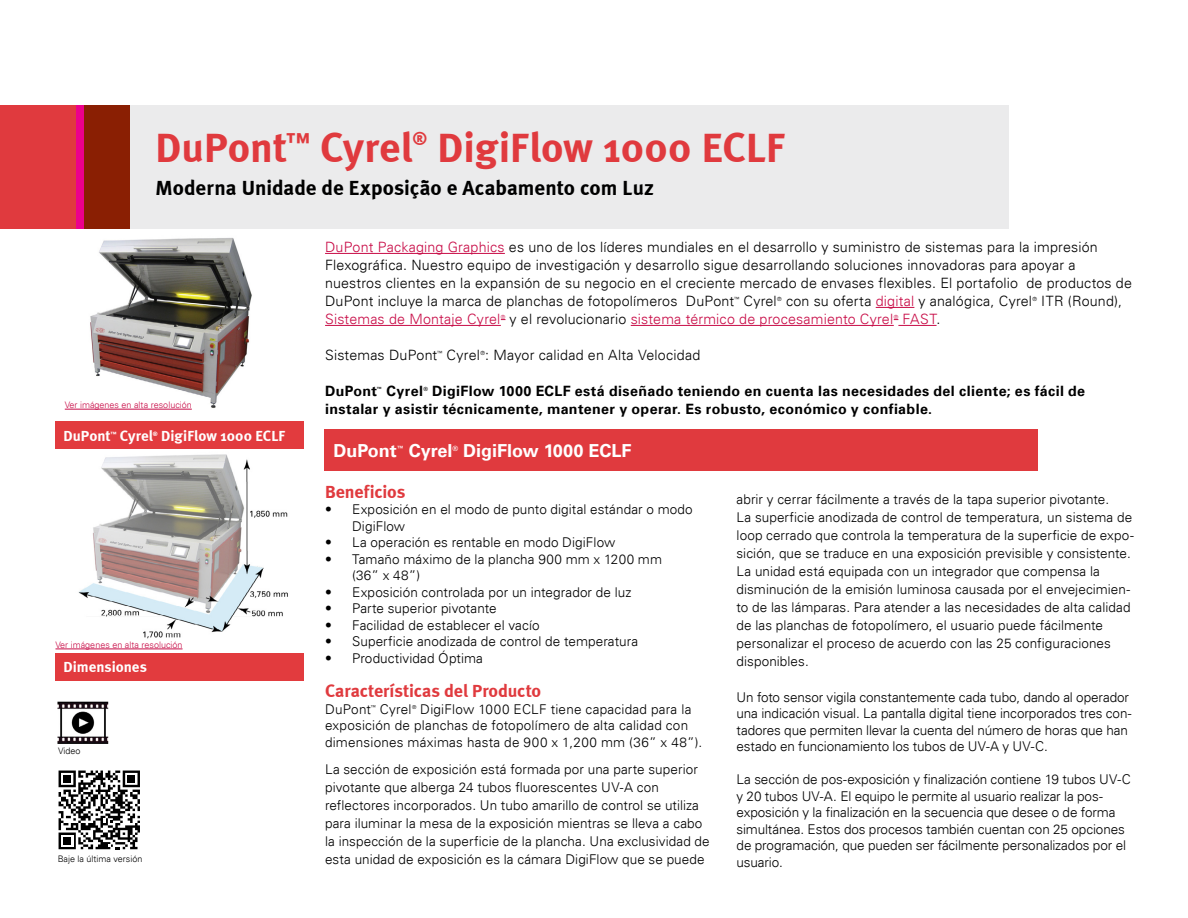
<style>
.page{position:relative;width:1188px;height:918px;background:#fff}
.page>*{position:absolute;margin:0;border:0;box-sizing:border-box;transform-origin:0 0}
.t1{font:700 42px "Meta";color:#e03a3e}
.t2{font:700 21px "Meta";color:#000}
.t3{font:700 18px "Meta";letter-spacing:-.005em;color:#e03a3e}
.t4{font:700 18px "Univers LT";color:#fff}
.t5{font:700 15px "Meta";letter-spacing:.005em;color:#fff}
.t6{font:300 14.25px/18px "Univers LT";letter-spacing:.015em;color:#000}
.t7{font:700 14.25px/18px "Univers LT";letter-spacing:.025em;color:#000}
.t8{font:300 14.25px "Univers LT";letter-spacing:.01em;color:#c80c47}
.t9{font:300 13.5px/18px "Univers LT";letter-spacing:.005em;color:#000}
.t10{font:300 9px "Univers LT";color:#c80c47}
.t11{font:300 9px "Univers LT";color:#000}
.t12{font:700 7.2px "Univers LT";color:#fff}
.t13{font:700 6px "Meta";color:#fff}
.t14{font:300 5.7px "Univers LT";color:#000}
.t15{font:300 5.7px "Univers LT";color:#c80c47}
.t16{font:700 5.7px "Univers LT";color:#000}
.t17{font:300 5.4px "Univers LT";color:#000}
.s1{color:#c80c47}
.s2{color:#000}
</style>
<div class="page">
<hr style="left:325px;top:253px;width:180px;height:1px;background:#c80c47">
<hr style="left:876px;top:307px;width:38px;height:1px;background:#c80c47">
<hr style="left:325px;top:325px;width:176px;height:1px;background:#c80c47">
<hr style="left:631px;top:325px;width:263px;height:1px;background:#c80c47">
<hr style="left:898px;top:325px;width:39px;height:1px;background:#c80c47">
<div style="left:324px;top:429px;width:714px;height:41px;background:#e03a3e"></div>
<div style="left:55px;top:422px;width:248px;height:27px;background:#e23b3e"></div>
<div style="left:55px;top:653px;width:248px;height:27px;background:#e23b3e"></div>
<div style="left:75px;top:105px;width:9px;height:124px;background:#ec008c"></div>
<div style="left:0;top:105px;width:76px;height:124px;background:#e03a3e"></div>
<div style="left:84px;top:105px;width:46px;height:124px;background:#8a1f03"></div>
<div style="left:131px;top:105px;width:878px;height:124px;background:#ebebec"></div>
<img style="left:83px;top:238px;width:169px;height:171px">
<hr style="left:65px;top:409px;width:127px;height:1px;background:#c80c47">
<img style="left:78px;top:454px;width:210px;height:185px">
<hr style="left:56px;top:649px;width:127px;height:1px;background:#c80c47">
<svg style="left:59px;top:771px;width:81px;height:78px"></svg>
<img style="left:57px;top:701px;width:52px;height:42px">
<h1 class="t1" style="left:156px;top:122px;width:259px">DuPont<sup>™</sup> Cyrel</h1>
<h3 class="t3" style="left:413px;top:128px;width:16px">®</h3>
<h1 class="t1" style="left:437px;top:122px;width:348px">DigiFlow 1000 ECLF</h1>
<h2 class="t2" style="left:156px;top:175px;width:500px">Moderna Unidade de Exposição e Acabamento com Luz</h2>
<p class="t6" style="left:325px;top:238px;width:808px"><span class="s1">DuPont Packaging Graphics</span> es uno de los líderes mundiales en el desarrollo y suministro de sistemas para la impresión Flexográfica. Nuestro equipo de investigación y desarrollo sigue desarrollando soluciones innovadoras para apoyar a nuestros clientes en la expansión de su negocio en el creciente mercado de envases flexibles. El portafolio de productos de DuPont incluye la marca de planchas de fotopolímeros DuPont</p>
<p class="t14" style="left:734px;top:296px;width:7px">™</p>
<p class="t6" style="left:744px;top:292px;width:35px">Cyrel</p>
<p class="t14" style="left:777px;top:296px;width:6px">®</p>
<p class="t6" style="left:786px;top:292px;width:248px">con su oferta <span class="s1">digital</span> y analógica, Cyrel</p>
<p class="t14" style="left:1033px;top:296px;width:6px">®</p>
<p class="t6" style="left:1041px;top:292px;width:82px">ITR (Round),</p>
<p class="t10" style="left:65px;top:400px;width:129px">Ver imágenes en alta resolución</p>
<p class="t5" style="left:63px;top:427px;width:49px">DuPont</p>
<p class="t13" style="left:110px;top:430px;width:8px">™</p>
<p class="t5" style="left:120px;top:427px;width:35px">Cyrel</p>
<p class="t13" style="left:153px;top:430px;width:6px">®</p>
<p class="t5" style="left:161px;top:427px;width:125px">DigiFlow 1000 ECLF</p>
<p class="t10" style="left:56px;top:639px;width:129px">Ver imágenes en alta resolución</p>
<p class="t5" style="left:63px;top:658px;width:85px">Dimensiones</p>
<p class="t11" style="left:58px;top:745px;width:24px">Video</p>
<p class="t11" style="left:58px;top:853px;width:86px">Baje la última versión</p>
<p class="t8" style="left:325px;top:310px;width:177px">Sistemas de Montaje Cyrel</p>
<p class="t15" style="left:501px;top:314px;width:6px">®</p>
<p class="t8" style="left:510px;top:310px;width:385px"><span class="s2">y el revolucionario</span> sistema térmico de procesamiento Cyrel</p>
<p class="t15" style="left:894px;top:314px;width:6px">®</p>
<p class="t8" style="left:903px;top:310px;width:40px">FAST<span class="s2">.</span></p>
<p class="t6" style="left:325px;top:346px;width:114px">Sistemas DuPont</p>
<p class="t14" style="left:437px;top:350px;width:7px">™</p>
<p class="t6" style="left:447px;top:346px;width:255px">Cyrel : Mayor calidad en Alta Velocidad</p>
<p class="t14" style="left:480px;top:350px;width:6px">®</p>
<p class="t7" style="left:325px;top:382px;width:762px;text-indent:107px">DigiFlow 1000 ECLF está diseñado teniendo en cuenta las necesidades del cliente; es fácil de instalar y asistir técnicamente, mantener y operar. Es robusto, económico y confiable.</p>
<h3 class="t4" style="left:333px;top:440px;width:65px">DuPont</h3>
<p class="t12" style="left:397px;top:444px;width:9px">™</p>
<h3 class="t4" style="left:409px;top:440px;width:45px">Cyrel</h3>
<p class="t12" style="left:452px;top:444px;width:7px">®</p>
<h3 class="t4" style="left:463px;top:440px;width:170px">DigiFlow 1000 ECLF</h3>
<h3 class="t3" style="left:325px;top:481px;width:82px">Beneficios</h3>
<p class="t9" style="left:352px;top:501px;width:342px;line-height:16.5px;text-indent:-27px">• Exposición en el modo de punto digital estándar o modo<br>DigiFlow</p>
<p class="t9" style="left:325px;top:534px;width:292px">• La operación es rentable en modo DigiFlow</p>
<p class="t9" style="left:352px;top:551px;width:311px;line-height:16.5px;text-indent:-27px">• Tamaño máximo de la plancha 900 mm x 1200 mm (36” x 48”)</p>
<p class="t9" style="left:325px;top:583px;width:308px">• Exposición controlada por un integrador de luz</p>
<p class="t9" style="left:325px;top:600px;width:173px">• Parte superior pivotante</p>
<p class="t9" style="left:325px;top:616px;width:216px">• Facilidad de establecer el vacío</p>
<p class="t9" style="left:325px;top:633px;width:315px">• Superficie anodizada de control de temperatura</p>
<p class="t9" style="left:325px;top:649px;width:159px">• Productividad Óptima</p>
<h3 class="t3" style="left:325px;top:680px;width:218px">Características del Producto</h3>
<p class="t9" style="left:325px;top:700px;width:48px">DuPont</p>
<p class="t17" style="left:371px;top:704px;width:7px">™</p>
<p class="t9" style="left:380px;top:700px;width:33px">Cyrel</p>
<p class="t17" style="left:412px;top:704px;width:6px">®</p>
<p class="t7" style="left:325px;top:382px;width:54px">DuPont</p>
<p class="t16" style="left:377px;top:386px;width:7px">™</p>
<p class="t7" style="left:386px;top:382px;width:38px">Cyrel</p>
<p class="t16" style="left:424px;top:386px;width:6px">®</p>
<p class="t9" style="left:737px;top:490px;width:399px">abrir y cerrar fácilmente a través de la tapa superior pivotante.<br>La superficie anodizada de control de temperatura, un sistema de loop cerrado que controla la temperatura de la superficie de expo&shy;sición, que se traduce en una exposición previsible y consistente.<br>La unidad está equipada con un integrador que compensa la disminución de la emisión luminosa causada por el envejecimien&shy;to de las lámparas. Para atender a las necesidades de alta calidad de las planchas de fotopolímero, el usuario puede fácilmente personalizar el proceso de acuerdo con las 25 configuraciones disponibles.</p>
<p class="t9" style="left:737px;top:689px;width:397px;line-height:16.5px">Un foto sensor vigila constantemente cada tubo, dando al operador una indicación visual. La pantalla digital tiene incorporados tres con&shy;tadores que permiten llevar la cuenta del número de horas que han estado en funcionamiento los tubos de UV-A y UV-C.</p>
<p class="t9" style="left:737px;top:771px;width:396px;line-height:16.5px">La sección de pos-exposición y finalización contiene 19 tubos UV-C y 20 tubos UV-A. El equipo le permite al usuario realizar la pos&shy;exposición y la finalización en la secuencia que desee o de forma simultánea. Estos dos procesos también cuentan con 25 opciones de programación, que pueden ser fácilmente personalizados por el usuario.</p>
<p class="t9" style="left:325px;top:701px;width:379px;line-height:16.5px;text-indent:95px">DigiFlow 1000 ECLF tiene capacidad para la exposición de planchas de fotopolímero de alta calidad con dimensiones máximas hasta de 900 x 1,200 mm (36” x 48”).</p>
<p class="t9" style="left:325px;top:760px;width:386px">La sección de exposición está formada por una parte superior pivotante que alberga 24 tubos fluorescentes UV-A con reflectores incorporados. Un tubo amarillo de control se utiliza para iluminar la mesa de la exposición mientras se lleva a cabo la inspección de la superficie de la plancha. Una exclusividad de esta unidad de exposición es la cámara DigiFlow que se puede</p>
</div>
